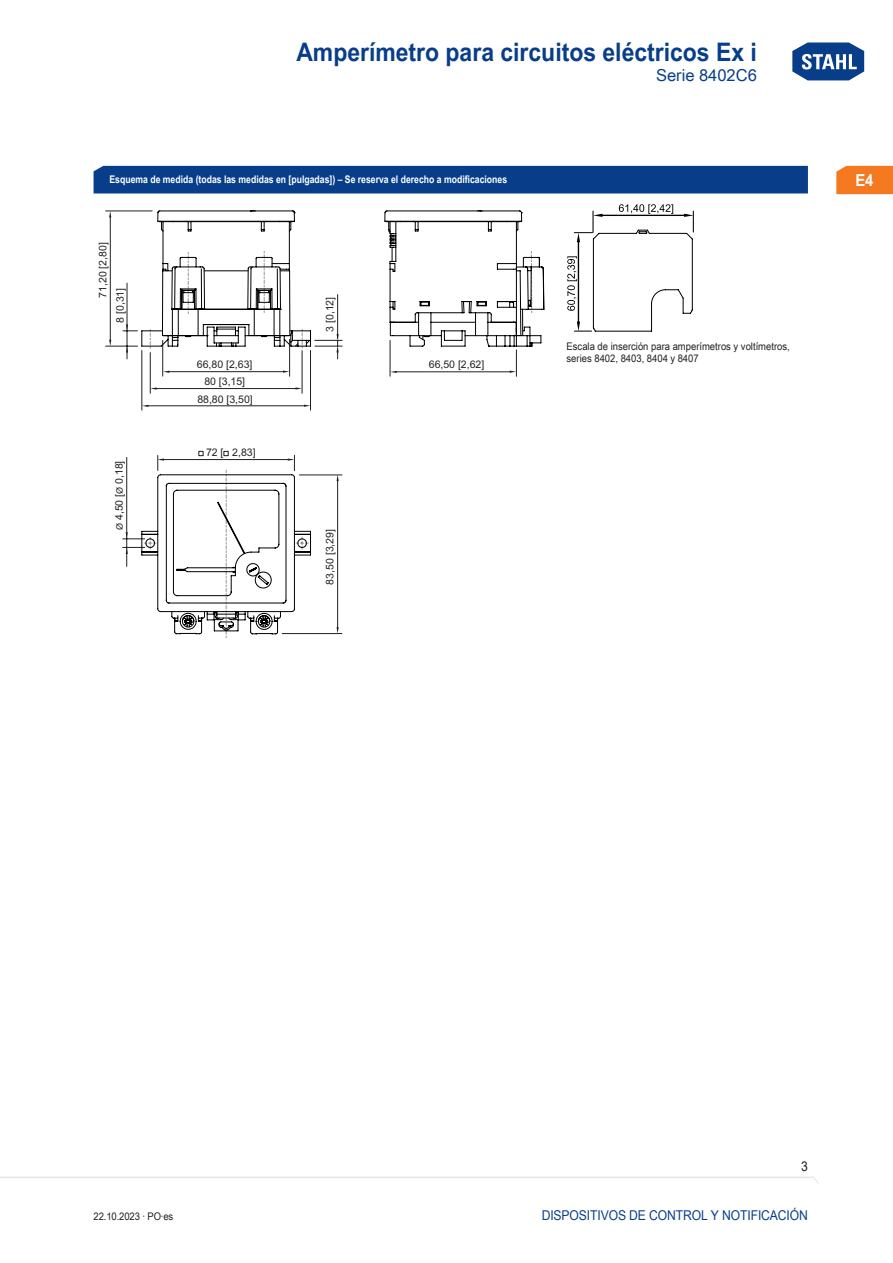
<style>
.page{position:relative;width:893px;height:1263px;background:#fff}
.page>*{position:absolute;margin:0;border:0;box-sizing:border-box;transform-origin:0 0}
.t1{font:700 25.5px "Arial Unicode MS";color:#083e89;scale:.9 1}
.t2{font:16.5px "Arial Unicode MS";color:#083e89}
.t3{font:700 16.5px "Arial Unicode MS";color:#fff;scale:.9 1}
.t4{font:13.5px "Arial Unicode MS";letter-spacing:-.01em;color:#083e89;scale:.9 1}
.t5{font:13.5px "Arial Unicode MS";color:#231f20;scale:.9 1}
.t6{font:10.5px/16.5px "Arial Unicode MS";color:#231f20;text-align:center}
.t7{font:10.5px/12px "Arial Unicode MS";color:#231f20;scale:.9 1}
.TabHeader1stColumn{font:700 10.5px "Arial Unicode MS";color:#fff;scale:.83 1}
.t8{font:9px "Arial Unicode MS";color:#231f20}
</style>
<div class="page">
<svg style="left:792px;top:42px;width:73px;height:39px"></svg>
<svg style="left:0;top:1176px;width:818px;height:7px"></svg>
<div style="left:836px;top:166px;width:57px;height:28px;background:#f47921"></div>
<div style="left:94px;top:166px;width:714px;height:27px;background:#083e89"></div>
<svg style="left:567px;top:204px;width:127px;height:128px"></svg>
<hr style="left:154px;top:388px;width:144px;height:1px;background:#231f20">
<hr style="left:150px;top:353px;width:1px;height:40px;background:#231f20">
<hr style="left:337px;top:479px;width:1px;height:150px;background:#231f20">
<hr style="left:282px;top:633px;width:60px;height:1px;background:#231f20">
<hr style="left:299px;top:475px;width:43px;height:1px;background:#231f20">
<hr style="left:110px;top:216px;width:1px;height:125px;background:#231f20">
<hr style="left:106px;top:211px;width:46px;height:1px;background:#231f20">
<hr style="left:106px;top:346px;width:32px;height:1px;background:#231f20">
<hr style="left:148px;top:405px;width:157px;height:1px;background:#231f20">
<hr style="left:142px;top:350px;width:1px;height:60px;background:#231f20">
<svg style="left:159px;top:359px;width:152px;height:92px"></svg>
<svg style="left:283px;top:370px;width:6px;height:3px"></svg>
<svg style="left:163px;top:371px;width:6px;height:2px"></svg>
<svg style="left:150px;top:387px;width:7px;height:3px"></svg>
<svg style="left:296px;top:387px;width:6px;height:2px"></svg>
<svg style="left:142px;top:405px;width:6px;height:2px"></svg>
<svg style="left:304px;top:405px;width:6px;height:2px"></svg>
<svg style="left:123px;top:210px;width:219px;height:149px"></svg>
<svg style="left:384px;top:210px;width:160px;height:166px"></svg>
<svg style="left:123px;top:451px;width:188px;height:187px"></svg>
<h1 class="t1" style="left:296px;top:33px;width:513px">Amperímetro para circuitos eléctricos Ex i</h1>
<h2 class="t2" style="left:656px;top:63px;width:102px">Serie 8402C6</h2>
<p class="TabHeader1stColumn" style="left:109px;top:172px;width:481px">Esquema de medida (todas las medidas en [pulgadas]) – Se reserva el derecho a modificaciones</p>
<h2 class="t3" style="left:855px;top:168px;width:22px">E4</h2>
<p class="t6" style="left:94px;top:298px;width:57px;rotate:-90deg">71,20 [2,80]</p>
<p class="t6" style="left:112px;top:323px;width:37px;rotate:-90deg">8 [0,31]</p>
<p class="t6" style="left:111px;top:520px;width:61px;rotate:-90deg">4,50 [ 0,18]</p>
<p class="t8" style="left:115px;top:494px;width:9px;rotate:-90deg">Ø</p>
<p class="t8" style="left:115px;top:530px;width:9px;rotate:-90deg">Ø</p>
<p class="t6" style="left:197px;top:356px;width:57px">66,80 [2,63]<br>80 [3,15]</p>
<p class="t6" style="left:197px;top:391px;width:57px">88,80 [3,50]</p>
<p class="t6" style="left:206px;top:444px;width:51px">72 [ 2,83]</p>
<p class="t6" style="left:322px;top:332px;width:37px;rotate:-90deg">3 [0,12]</p>
<p class="t6" style="left:322px;top:584px;width:57px;rotate:-90deg">83,50 [3,29]</p>
<p class="t6" style="left:429px;top:356px;width:57px">66,50 [2,62]</p>
<p class="t7" style="left:567px;top:340px;width:249px">Escala de inserción para amperímetros y voltímetros, series 8402, 8403, 8404 y 8407</p>
<p class="t5" style="left:801px;top:1157px;width:9px">3</p>
<p class="t7" style="left:94px;top:1210px;width:90px">22.10.2023 · PO·es</p>
<p class="t4" style="left:542px;top:1205px;width:24px">Dispos</p>
<p class="t4" style="left:587px;top:1205px;width:247px">itivos de control y notificación</p>
</div>
